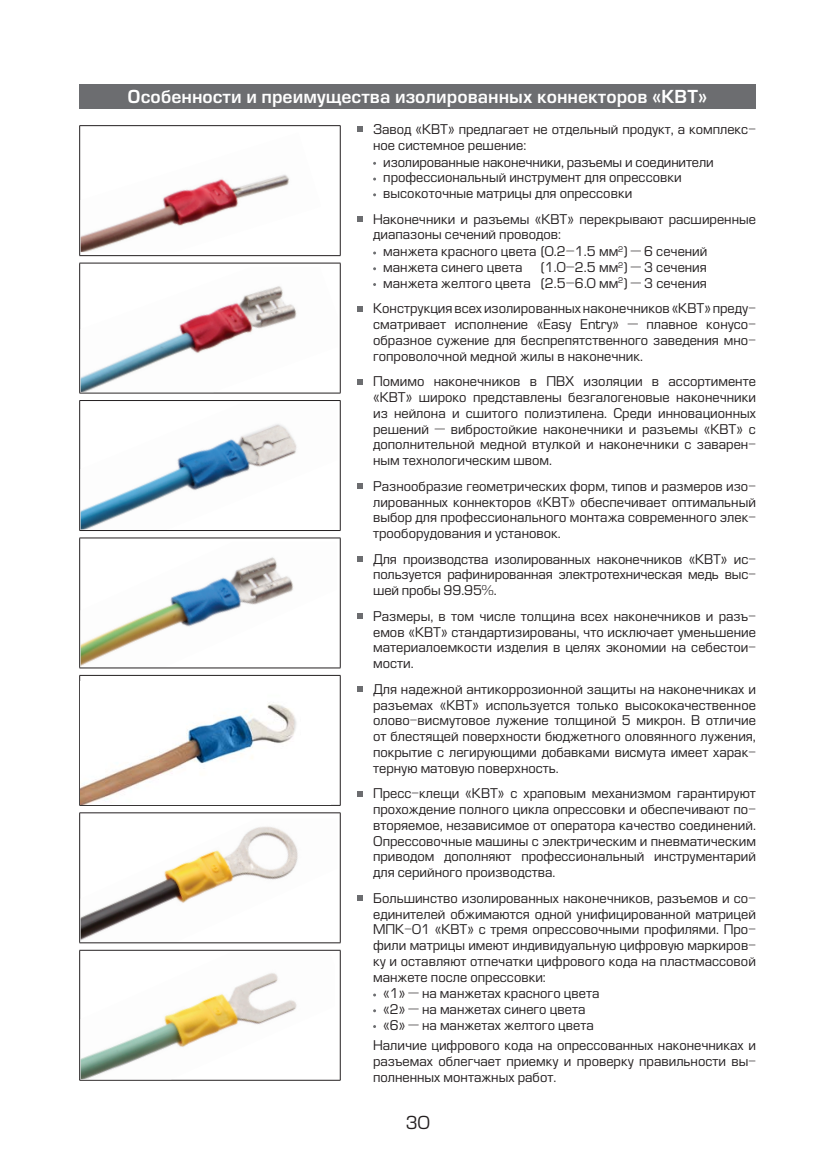
<style>
.page{position:relative;width:819px;height:1166px;background:#fff}
.page>*{position:absolute;margin:0;border:0;box-sizing:border-box;transform-origin:0 0}
.t1{font:17.5px "Europe Demi";color:#fff}
.t2{font:17.5px "Europe";color:#231f20}
.t3{font:13.12px/15.8px "Europe";color:#231f20;text-align:justify}
</style>
<div class="page">
<div style="left:79px;top:84px;width:676px;height:25px;background:#6c6d70"></div>
<svg style="left:357px;top:126px;width:6px;height:6px"></svg>
<svg style="left:357px;top:216px;width:6px;height:6px"></svg>
<svg style="left:357px;top:306px;width:6px;height:6px"></svg>
<svg style="left:357px;top:379px;width:6px;height:6px"></svg>
<svg style="left:357px;top:483px;width:6px;height:6px"></svg>
<svg style="left:357px;top:556px;width:6px;height:6px"></svg>
<svg style="left:357px;top:613px;width:6px;height:6px"></svg>
<svg style="left:357px;top:686px;width:6px;height:6px"></svg>
<svg style="left:357px;top:791px;width:6px;height:5px"></svg>
<svg style="left:357px;top:895px;width:6px;height:6px"></svg>
<hr style="left:79px;top:125px;width:261px;height:1px;background:#231f20">
<hr style="left:79px;top:126px;width:1px;height:129px;background:#231f20">
<hr style="left:340px;top:126px;width:1px;height:129px;background:#231f20">
<hr style="left:79px;top:255px;width:261px;height:1px;background:#231f20">
<hr style="left:79px;top:263px;width:261px;height:1px;background:#231f20">
<hr style="left:79px;top:263px;width:1px;height:130px;background:#231f20">
<hr style="left:340px;top:263px;width:1px;height:130px;background:#231f20">
<hr style="left:79px;top:393px;width:261px;height:1px;background:#231f20">
<hr style="left:79px;top:400px;width:261px;height:1px;background:#231f20">
<hr style="left:79px;top:401px;width:1px;height:129px;background:#231f20">
<hr style="left:340px;top:401px;width:1px;height:129px;background:#231f20">
<hr style="left:79px;top:530px;width:261px;height:1px;background:#231f20">
<hr style="left:79px;top:538px;width:261px;height:1px;background:#231f20">
<hr style="left:79px;top:538px;width:1px;height:130px;background:#231f20">
<hr style="left:340px;top:538px;width:1px;height:130px;background:#231f20">
<hr style="left:79px;top:668px;width:261px;height:1px;background:#231f20">
<hr style="left:79px;top:675px;width:261px;height:1px;background:#231f20">
<hr style="left:79px;top:676px;width:1px;height:129px;background:#231f20">
<hr style="left:340px;top:676px;width:1px;height:129px;background:#231f20">
<hr style="left:79px;top:805px;width:261px;height:1px;background:#231f20">
<hr style="left:79px;top:812px;width:261px;height:1px;background:#231f20">
<hr style="left:79px;top:813px;width:1px;height:129px;background:#231f20">
<hr style="left:340px;top:813px;width:1px;height:129px;background:#231f20">
<hr style="left:79px;top:942px;width:261px;height:1px;background:#231f20">
<hr style="left:79px;top:950px;width:261px;height:1px;background:#231f20">
<hr style="left:79px;top:950px;width:1px;height:130px;background:#231f20">
<hr style="left:340px;top:950px;width:1px;height:130px;background:#231f20">
<hr style="left:79px;top:1080px;width:261px;height:1px;background:#231f20">
<img style="left:81px;top:174px;width:209px;height:78px">
<img style="left:81px;top:286px;width:216px;height:106px">
<img style="left:81px;top:424px;width:216px;height:105px">
<img style="left:81px;top:557px;width:213px;height:109px">
<img style="left:81px;top:704px;width:216px;height:100px">
<img style="left:81px;top:826px;width:217px;height:115px">
<img style="left:81px;top:973px;width:216px;height:106px">
<h1 class="t1" style="left:128px;top:87px;width:581px">Особенности и преимущества изолированных коннекторов «КВТ»</h1>
<p class="t3" style="left:373px;top:122px;width:384px">Завод «КВТ» предлагает не отдельный продукт, а комплекс-</p>
<p class="t3" style="left:373px;top:137px;width:155px">ное системное решение:</p>
<p class="t3" style="left:383px;top:154px;width:332px">изолированные наконечники, разъемы и соединители</p>
<p class="t3" style="left:383px;top:170px;width:300px">профессиональный инструмент для опрессовки</p>
<p class="t3" style="left:383px;top:185px;width:250px">высокоточные матрицы для опрессовки</p>
<p class="t3" style="left:373px;top:211px;width:384px">Наконечники и разъемы «КВТ» перекрывают расширенные</p>
<p class="t3" style="left:373px;top:227px;width:190px">диапазоны сечений проводов:</p>
<p class="t3" style="left:383px;top:244px;width:326px">манжета красного цвета (0.2–1.5 мм<sup>2</sup>) — 6 сечений</p>
<p class="t3" style="left:383px;top:259px;width:141px">манжета синего цвета</p>
<p class="t3" style="left:383px;top:259px;width:325px;text-align:right">(1.0–2.5 мм<sup>2</sup>) — 3 сечения<br>манжета желтого цвета (2.5–6.0 мм<sup>2</sup>) — 3 сечения</p>
<p class="t3" style="left:373px;top:301px;width:384px">Конструкция всех изолированных наконечников «КВТ» преду&shy;сматривает исполнение «Easy Entry» — плавное конусо&shy;образное сужение для беспрепятственного заведения мно&shy;гопроволочной медной жилы в наконечник.</p>
<p class="t3" style="left:373px;top:374px;width:384px">Помимо наконечников в ПВХ изоляции в ассортименте «КВТ» широко представлены безгалогеновые наконечники из нейлона и сшитого полиэтилена. Среди инновационных решений — вибростойкие наконечники и разъемы «КВТ» с дополнительной медной втулкой и наконечники с заварен&shy;ным технологическим швом.</p>
<p class="t3" style="left:373px;top:478px;width:384px">Разнообразие геометрических форм, типов и размеров изо&shy;лированных коннекторов «КВТ» обеспечивает оптимальный выбор для профессионального монтажа современного элек&shy;трооборудования и установок.</p>
<p class="t3" style="left:373px;top:551px;width:384px">Для производства изолированных наконечников «КВТ» ис&shy;пользуется рафинированная электротехническая медь выс&shy;шей пробы 99.95%.</p>
<p class="t3" style="left:373px;top:608px;width:384px">Размеры, в том числе толщина всех наконечников и разъ&shy;емов «КВТ» стандартизированы, что исключает уменьшение материалоемкости изделия в целях экономии на себестои&shy;мости.</p>
<p class="t3" style="left:373px;top:681px;width:384px">Для надежной антикоррозионной защиты на наконечниках и разъемах «КВТ» используется только высококачественное олово-висмутовое лужение толщиной 5 микрон. В отличие от блестящей поверхности бюджетного оловянного лужения, покрытие с легирующими добавками висмута имеет харак&shy;терную матовую поверхность.</p>
<p class="t3" style="left:373px;top:786px;width:384px">Пресс-клещи «КВТ» с храповым механизмом гарантируют прохождение полного цикла опрессовки и обеспечивают по&shy;вторяемое, независимое от оператора качество соединений.<br>Опрессовочные машины с электрическим и пневматическим приводом дополняют профессиональный инструментарий для серийного производства.</p>
<p class="t3" style="left:373px;top:890px;width:384px">Большинство изолированных наконечников, разъемов и со-</p>
<p class="t3" style="left:373px;top:906px;width:384px">единителей обжимаются одной унифицированной матрицей</p>
<p class="t3" style="left:373px;top:922px;width:384px">МПК-01 «КВТ» с тремя опрессовочными профилями. Про-</p>
<p class="t3" style="left:373px;top:937px;width:384px">фили матрицы имеют индивидуальную цифровую маркиров-</p>
<p class="t3" style="left:373px;top:953px;width:384px">ку и оставляют отпечатки цифрового кода на пластмассовой</p>
<p class="t3" style="left:373px;top:969px;width:174px">манжете после опрессовки:</p>
<p class="t3" style="left:383px;top:986px;width:218px">«1» — на манжетах красного цвета</p>
<p class="t3" style="left:383px;top:1001px;width:204px">«2» — на манжетах синего цвета</p>
<p class="t3" style="left:383px;top:1017px;width:212px">«6» — на манжетах желтого цвета</p>
<p class="t3" style="left:373px;top:1038px;width:384px">Наличие цифрового кода на опрессованных наконечниках и разъемах облегчает приемку и проверку правильности вы&shy;полненных монтажных работ.</p>
<h1 class="t2" style="left:405px;top:1112px;width:26px">30</h1>
</div>
